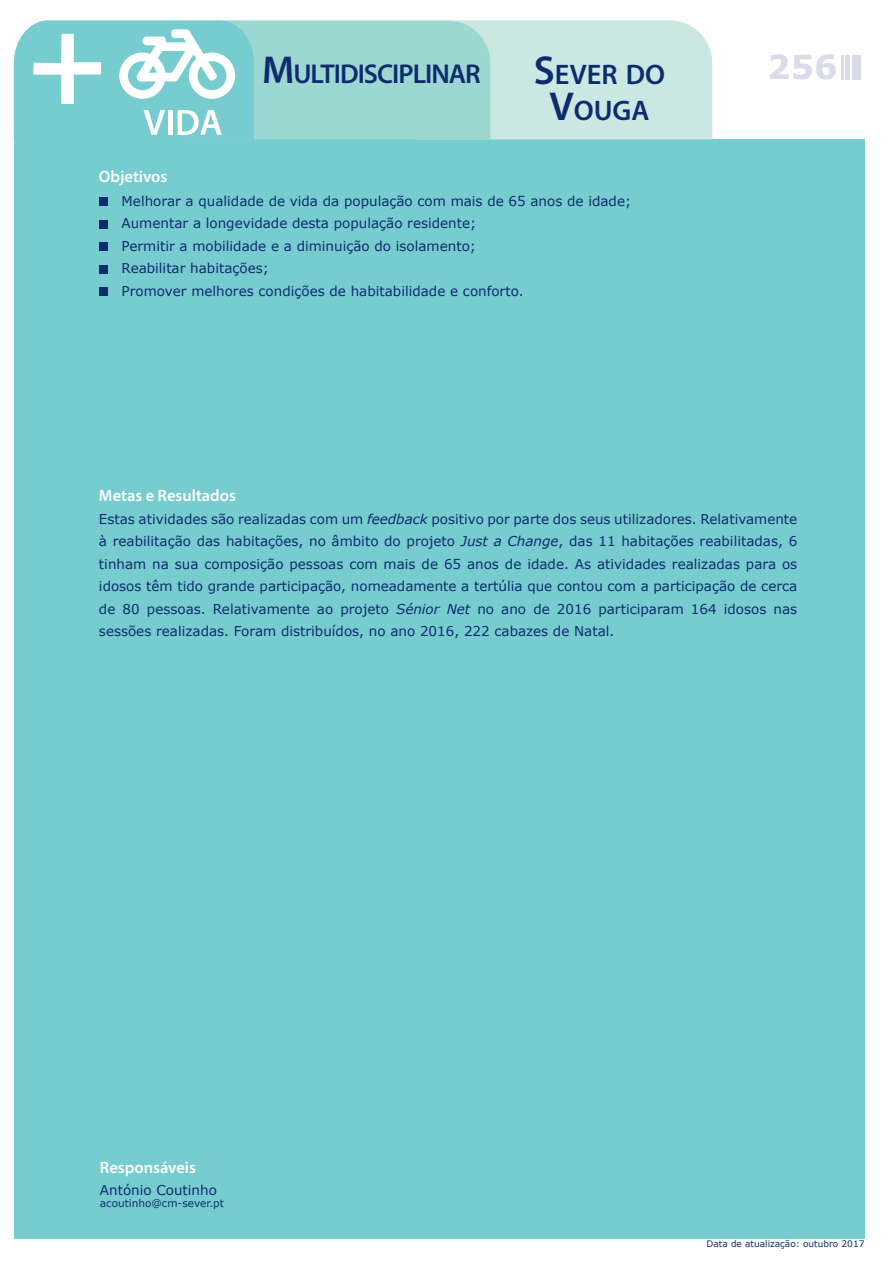
<style>
.page{position:relative;width:893px;height:1263px;background:#fff}
.page>*{position:absolute;margin:0;border:0;box-sizing:border-box;transform-origin:0 0}
.t1{font:700 33px "Verdana";color:#dadbe9}
.t2{font:600 28.35px "Myriad Pro";color:#0d2c6e}
.t3{font:600 27.3px "Myriad Pro";letter-spacing:-.035em;color:#0d2c6e}
.t4{font:600 16.5px "Myriad Pro";color:#fff}
.Default{font:13.5px/22.5px "Verdana";color:#0d2c6e;text-align:justify}
.t5{font:10.5px "Verdana";color:#0d2c6e}
.t6{font:9px "Verdana";color:#0d2c6e}
.s1{font-size:39px}
.s2{font-size:40.5px}
.s3{font-style:italic}
</style>
<div class="page">
<div style="left:852px;top:55px;width:9px;height:24px;background:#dadbe9"></div>
<hr style="left:846px;top:55px;width:4px;height:24px;background:#dadbe9">
<hr style="left:841px;top:55px;width:2px;height:24px;background:#dadbe9">
<div style="left:14px;top:139px;width:850px;height:1100px;background:#77ccd0"></div>
<svg style="left:13px;top:20px;width:700px;height:120px;background:#a9dcda"></svg>
<div style="left:99px;top:197px;width:8px;height:9px;background:#0d2c6e"></div>
<div style="left:99px;top:220px;width:8px;height:8px;background:#0d2c6e"></div>
<div style="left:99px;top:242px;width:8px;height:9px;background:#0d2c6e"></div>
<div style="left:99px;top:265px;width:8px;height:8px;background:#0d2c6e"></div>
<div style="left:99px;top:287px;width:8px;height:9px;background:#0d2c6e"></div>
<p class="t4" style="left:99px;top:166px;width:70px">Objetivos</p>
<p class="t3" style="left:262px;top:57px;width:220px"><span class="s1">M</span>ULTIDISCIPLINAR</p>
<p class="t2" style="left:534px;top:57px;width:133px"><span class="s2">S</span>EVER DO</p>
<h1 class="t1" style="left:767px;top:44px;width:72px">256</h1>
<p class="t2" style="left:549px;top:93px;width:102px"><span class="s2">V</span>OUGA</p>
<p class="Default" style="left:122px;top:190px;width:511px">Melhorar a qualidade de vida da população com mais de 65 anos de idade;</p>
<p class="Default" style="left:122px;top:212px;width:356px">Aumentar a longevidade desta população residente;</p>
<p class="Default" style="left:122px;top:235px;width:356px">Permitir a mobilidade e a diminuição do isolamento;</p>
<p class="Default" style="left:122px;top:257px;width:149px">Reabilitar habitações;</p>
<p class="Default" style="left:122px;top:280px;width:404px">Promover melhores condições de habitabilidade e conforto.</p>
<p class="t4" style="left:99px;top:485px;width:139px">Metas e Resultados</p>
<p class="Default" style="left:99px;top:507px;width:700px">Estas atividades são realizadas com um <span class="s3">feedback</span> positivo por parte dos seus utilizadores. Relativamente à reabilitação das habitações, no âmbito do projeto <span class="s3">Just a Change</span>, das 11 habitações reabilitadas, 6 tinham na sua composição pessoas com mais de 65 anos de idade. As atividades realizadas para os idosos têm tido grande participação, nomeadamente a tertúlia que contou com a participação de cerca de 80 pessoas. Relativamente ao projeto <span class="s3">Sénior Net</span> no ano de 2016 participaram 164 idosos nas sessões realizadas. Foram distribuídos, no ano 2016, 222 cabazes de Natal.</p>
<p class="t4" style="left:100px;top:1157px;width:98px">Responsáveis</p>
<p class="Default" style="left:100px;top:1178px;width:118px">António Coutinho</p>
<p class="t5" style="left:100px;top:1195px;width:126px">acoutinho@cm-sever.pt</p>
<p class="t6" style="left:706px;top:1238px;width:159px">Data de atualização: outubro 2017</p>
</div>
